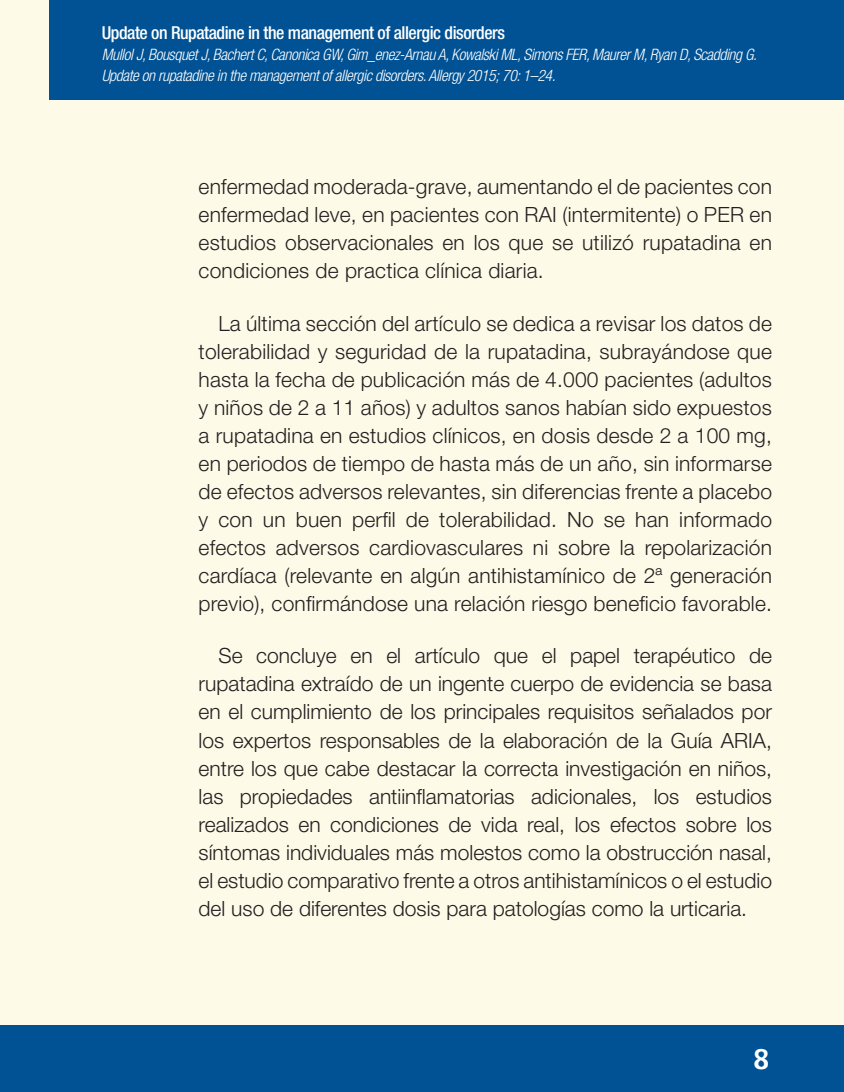
<style>
.page{position:relative;width:844px;height:1092px;background:#fff}
.page>*{position:absolute;margin:0;border:0;box-sizing:border-box;transform-origin:0 0}
.t1{font:700 28px "Frutiger Linotype";color:#fff}
.t2{font:300 21px/28px "Helvetica Neue LT Std";letter-spacing:.01em;color:#231f20;text-align:justify}
.t3{font:500 condensed 17.85px "Helvetica Neue LT Std";letter-spacing:-.025em;color:#fff}
.t4{font:italic 300 condensed 15.75px/21px "Helvetica Neue LT Std";letter-spacing:-.025em;color:#fff}
</style>
<div class="page">
<div style="left:0;top:0;width:843px;height:1025px;background:#fefae8"></div>
<div style="left:49px;top:0;width:794px;height:99px;background:#015294"></div>
<div style="left:0;top:1025px;width:843px;height:66px;background:#015294"></div>
<p class="t3" style="left:102px;top:22px;width:404px">Update on Rupatadine in the management of allergic disorders</p>
<p class="t4" style="left:102px;top:45px;width:656px">Mullol J, Bousquet J, Bachert C, Canonica GW, Gim_enez-Arnau A, Kowalski ML, Simons FER, Maurer M, Ryan D, Scadding G.<br>Update on rupatadine in the management of allergic disorders. Allergy 2015; 70: 1–24.</p>
<p class="t2" style="left:198px;top:172px;width:574px">enfermedad moderada-grave, aumentando el de pacientes con enfermedad leve, en pacientes con RAI (intermitente) o PER en estudios observacionales en los que se utilizó rupatadina en condiciones de practica clínica diaria.</p>
<p class="t2" style="left:198px;top:308px;width:575px;text-indent:20px">La última sección del artículo se dedica a revisar los datos de tolerabilidad y seguridad de la rupatadina, subrayándose que hasta la fecha de publicación más de 4.000 pacientes (adultos y niños de 2 a 11 años) y adultos sanos habían sido expuestos a rupatadina en estudios clínicos, en dosis desde 2 a 100 mg, en periodos de tiempo de hasta más de un año, sin informarse de efectos adversos relevantes, sin diferencias frente a placebo y con un buen perfil de tolerabilidad. No se han informado efectos adversos cardiovasculares ni sobre la repolarización cardíaca (relevante en algún antihistamínico de 2ª generación previo), confirmándose una relación riesgo beneficio favorable.</p>
<p class="t2" style="left:198px;top:641px;width:575px;text-indent:20px">Se concluye en el artículo que el papel terapéutico de rupatadina extraído de un ingente cuerpo de evidencia se basa en el cumplimiento de los principales requisitos señalados por los expertos responsables de la elaboración de la Guía ARIA, entre los que cabe destacar la correcta investigación en niños, las propiedades antiinflamatorias adicionales, los estudios realizados en condiciones de vida real, los efectos sobre los síntomas individuales más molestos como la obstrucción nasal, el estudio comparativo frente a otros antihistamínicos o el estudio del uso de diferentes dosis para patologías como la urticaria.</p>
<h1 class="t1" style="left:752px;top:1042px;width:18px">8</h1>
</div>
